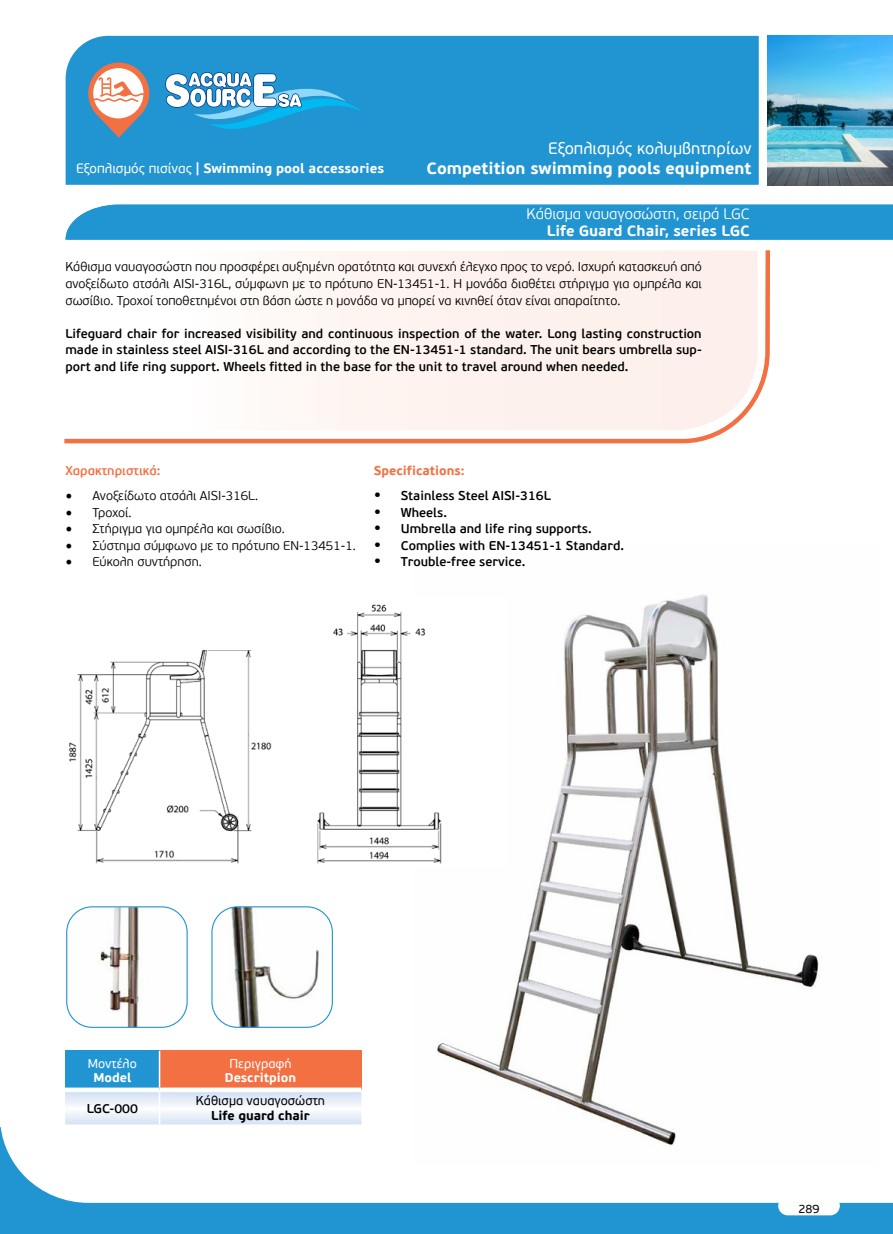
<style>
.page{position:relative;width:893px;height:1234px;background:#fff}
.page>*{position:absolute;margin:0;border:0;box-sizing:border-box;transform-origin:0 0}
.t1{font:700 16.5px "PF Beau Sans Pro";color:#fff}
.t2{font:16.5px "PF Beau Sans Pro";color:#fff}
.t3{font:300 15px "PF Beau Sans Pro";color:#fff}
.t4{font:700 15px "PF Beau Sans Pro";color:#fff}
.t5{font:700 13.5px "PF Beau Sans Pro";color:#fff}
.t6{font:300 12.75px/16.5px "PF Beau Sans Pro";color:#000;text-align:justify}
.t7{font:600 12.75px/16.5px "PF Beau Sans Pro";color:#000;text-align:justify}
.t8{font:12.75px "PF Beau Sans Pro";color:#000}
.t9{font:12.75px "PF Beau Sans Pro";color:#fff}
.t10{font:700 12.75px "PF Beau Sans Pro";color:#fff}
.t11{font:600 12.75px "PF Beau Sans Pro";color:#f37043}
.t12{font:700 12.75px "PF Beau Sans Pro";color:#f37043}
.t13{font:700 12.75px "PF Beau Sans Pro";color:#000}
.t14{font:12px "PF Beau Sans Pro";color:#000}
.s1{font-weight:400}
.s2{font-family:"Minion Pro";font-weight:400;font-size:18px}
.s3{font-size:17.25px}
</style>
<div class="page">
<svg style="left:0;top:1127px;width:893px;height:106px"></svg>
<div style="left:779px;top:1196px;width:60px;height:18px;background:#fff;border-radius:9px"></div>
<div style="left:778px;top:1195px;width:62px;height:19px;border:2px solid #fff;border-radius:9px"></div>
<div style="left:66px;top:36px;width:693px;height:149px;background:#2194d2"></div>
<svg style="left:164px;top:71px;width:198px;height:76px;background:#45a5d8"></svg>
<img style="left:768px;top:36px;width:125px;height:149px">
<svg style="left:88px;top:62px;width:61px;height:76px"></svg>
<img style="left:413px;top:594px;width:464px;height:570px">
<div style="left:66px;top:204px;width:827px;height:35px;background:#2194d2"></div>
<svg style="left:64px;top:250px;width:706px;height:194px"></svg>
<img style="left:67px;top:908px;width:120px;height:119px">
<div style="left:66px;top:906px;width:122px;height:121px;border:1px solid #2194d2;border-radius:25px"></div>
<img style="left:212px;top:908px;width:120px;height:119px">
<div style="left:211px;top:906px;width:122px;height:121px;border:1px solid #2194d2;border-radius:25px"></div>
<img style="left:317px;top:597px;width:190px;height:269px">
<img style="left:69px;top:650px;width:203px;height:214px">
<div style="left:65px;top:1050px;width:95px;height:39px;background:#2194d2"></div>
<div style="left:160px;top:1050px;width:201px;height:39px;background:#f37043"></div>
<svg style="left:65px;top:1092px;width:296px;height:32px"></svg>
<hr style="left:159px;top:1050px;width:1px;height:37px;background:#fff">
<hr style="left:159px;top:1091px;width:1px;height:33px;background:#fff">
<svg style="left:65px;top:1087px;width:95px;height:4px"></svg>
<svg style="left:160px;top:1087px;width:201px;height:2px"></svg>
<p class="t5" style="left:76px;top:160px;width:310px"><span class="s1">Εξοπλισμός πισίνας</span> | Swimming pool accessories</p>
<p class="t2" style="left:548px;top:139px;width:205px">Εξοπλισμός κολυμβητηρίων</p>
<p class="t1" style="left:426px;top:158px;width:327px">Competition swimming pools equipment</p>
<p class="t3" style="left:526px;top:205px;width:225px">Κάθισμα ναυαγοσώστη, σειρά LGC</p>
<p class="t4" style="left:547px;top:221px;width:204px">Life Guard Chair, series LGC</p>
<p class="t6" style="left:65px;top:259px;width:638px">Κάθισμα ναυαγοσώστη που προσφέρει αυξημένη ορατότητα και συνεχή έλεγχο προς το νερό. Ισχυρή κατασκευή από ανοξείδωτο ατσάλι AISI-316L, σύμφωνη με το πρότυπο EN-13451-1. Η μονάδα διαθέτει στήριγμα για ομπρέλα και σωσίβιο. Τροχοί τοποθετημένοι στη βάση ώστε η μονάδα να μπορεί να κινηθεί όταν είναι απαραίτητο.</p>
<p class="t7" style="left:65px;top:325px;width:638px">Lifeguard chair for increased visibility and continuous inspection of the water. Long lasting construction made in stainless steel AISI-316L and according to the EN-13451-1 standard. The unit bears umbrella sup&shy;port and life ring support. Wheels fitted in the base for the unit to travel around when needed.</p>
<p class="t11" style="left:65px;top:463px;width:97px">Χαρακτηριστικά:</p>
<p class="t6" style="left:65px;top:487px;width:194px"><span class="s2">•</span> Ανοξείδωτο ατσάλι AISI-316L.</p>
<p class="t6" style="left:65px;top:504px;width:68px"><span class="s2">•</span> Τροχοί.</p>
<p class="t6" style="left:65px;top:520px;width:221px"><span class="s2">•</span> Στήριγμα για ομπρέλα και σωσίβιο.</p>
<p class="t6" style="left:65px;top:537px;width:292px"><span class="s2">•</span> Σύστημα σύμφωνο με το πρότυπο EN-13451-1.</p>
<p class="t6" style="left:65px;top:553px;width:138px"><span class="s2">•</span> Εύκολη συντήρηση.</p>
<p class="t12" style="left:374px;top:462px;width:92px">Specifications:</p>
<p class="t7" style="left:374px;top:487px;width:179px"><span class="s3">•</span> Stainless Steel AISI-316L</p>
<p class="t7" style="left:374px;top:504px;width:75px"><span class="s3">•</span> Wheels.</p>
<p class="t7" style="left:374px;top:520px;width:219px"><span class="s3">•</span> Umbrella and life ring supports.</p>
<p class="t7" style="left:374px;top:537px;width:252px"><span class="s3">•</span> Complies with EN-13451-1 Standard.</p>
<p class="t7" style="left:374px;top:553px;width:153px"><span class="s3">•</span> Trouble-free service.</p>
<p class="t9" style="left:88px;top:1056px;width:50px">Mοντέλο</p>
<p class="t10" style="left:93px;top:1069px;width:39px">Model</p>
<p class="t7" style="left:87px;top:1099px;width:53px">LGC-000</p>
<p class="t9" style="left:229px;top:1056px;width:64px">Περιγραφή</p>
<p class="t10" style="left:225px;top:1069px;width:73px">Descritpion</p>
<p class="t8" style="left:196px;top:1093px;width:131px">Κάθισμα ναυαγοσώστη</p>
<p class="t13" style="left:211px;top:1107px;width:100px">Life guard chair</p>
<p class="t14" style="left:798px;top:1201px;width:23px">289</p>
</div>
